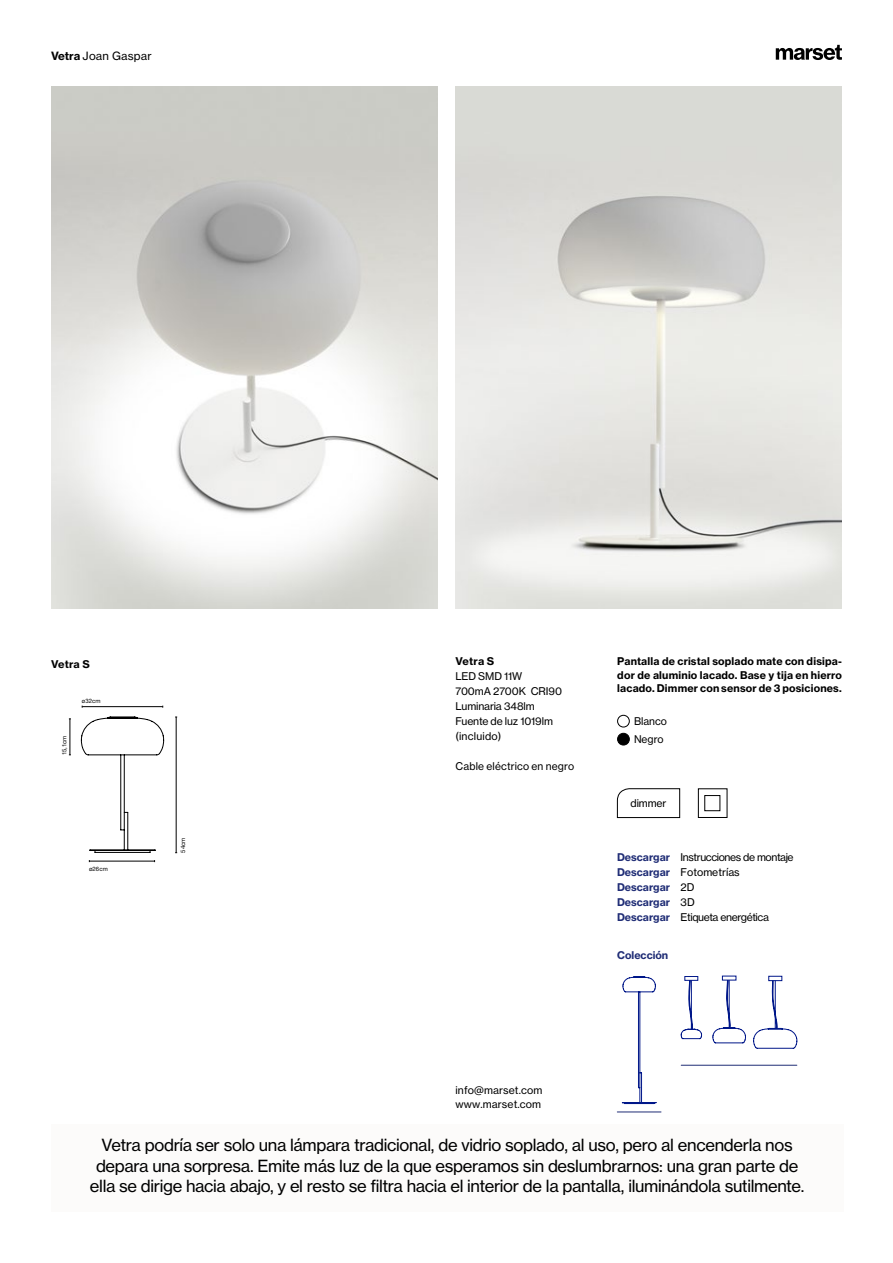
<style>
.page{position:relative;width:893px;height:1263px;background:#fff}
.page>*{position:absolute;margin:0;border:0;box-sizing:border-box;transform-origin:0 0}
.t1{font:16.5px/20.2px "N Haas Grotesk TX Pro 55 Rg";letter-spacing:-.02em;color:#000;text-align:center}
.t2{font:11.25px "N Haas Grotesk TX Pro 55 Rg";letter-spacing:.02em;color:#000}
.t3{font:10.5px/13.5px "N Haas Grotesk TX Pro 75 Bd";letter-spacing:.015em;color:#000;text-align:justify}
.t4{font:10.5px/15px "N Haas Grotesk TX Pro 55 Rg";letter-spacing:-.005em;color:#000}
.t5{font:10.5px/15px "N Haas Grotesk TX Pro 55 Rg";letter-spacing:-.04em;color:#000}
.t6{font:10.5px/15px "N Haas Grotesk TX Pro 75 Bd";color:#202d76}
.t7{font:10.5px "N Haas Grotesk TX Pro 55 Rg";letter-spacing:.015em;color:#000}
.t8{font:6px "Helvetica Neue LT Std";letter-spacing:.015em;color:#000}
.s1{font-family:"N Haas Grotesk TX Pro 75 Bd"}
.s2{font-family:"N Haas Grotesk TX Pro 75 Bd";color:#202d76}
.s3{font-family:"N Haas Grotesk TX Pro 55 Rg";color:#000}
</style>
<div class="page">
<div style="left:51px;top:1124px;width:792px;height:88px;background:#fcfbfa"></div>
<div style="left:617px;top:715px;width:13px;height:12px;border:1px solid #000;border-radius:50%"></div>
<div style="left:618px;top:733px;width:11px;height:12px;background:#000;border-radius:50%"></div>
<div style="left:617px;top:733px;width:13px;height:12px;border:1px solid #000;border-radius:50%"></div>
<svg style="left:776px;top:45px;width:66px;height:15px"></svg>
<img style="left:51px;top:86px;width:386px;height:522px">
<img style="left:455px;top:86px;width:387px;height:522px">
<div style="left:698px;top:788px;width:29px;height:30px;border:1px solid #000"></div>
<div style="left:704px;top:795px;width:16px;height:16px;border:1px solid #000"></div>
<svg style="left:617px;top:788px;width:63px;height:30px"></svg>
<hr style="left:617px;top:1112px;width:44px;height:1px;background:#202d76">
<svg style="left:81px;top:716px;width:83px;height:137px"></svg>
<hr style="left:89px;top:861px;width:66px;height:1px;background:#000">
<hr style="left:176px;top:717px;width:1px;height:136px;background:#000">
<hr style="left:82px;top:706px;width:81px;height:1px;background:#000">
<hr style="left:70px;top:719px;width:1px;height:36px;background:#000">
<svg style="left:622px;top:976px;width:34px;height:128px"></svg>
<svg style="left:681px;top:980px;width:21px;height:59px"></svg>
<div style="left:685px;top:976px;width:13px;height:4px;border:1px solid #001789"></div>
<svg style="left:712px;top:980px;width:34px;height:63px"></svg>
<svg style="left:753px;top:980px;width:44px;height:69px"></svg>
<div style="left:768px;top:976px;width:14px;height:5px;border:1px solid #001789"></div>
<hr style="left:681px;top:1065px;width:116px;height:1px;background:#202d76">
<p class="t2" style="left:51px;top:49px;width:102px"><span class="s1">Vetra</span> Joan Gaspar</p>
<p class="t3" style="left:51px;top:657px;width:40px">Vetra S</p>
<p class="t8" style="left:61px;top:755px;width:21px;rotate:-90deg">15,1cm</p>
<p class="t8" style="left:82px;top:697px;width:20px">ø32cm</p>
<p class="t8" style="left:89px;top:865px;width:20px">ø26cm</p>
<p class="t8" style="left:179px;top:853px;width:17px;rotate:-90deg">54cm</p>
<p class="t3" style="left:455px;top:655px;width:40px">Vetra S</p>
<p class="t4" style="left:455px;top:669px;width:108px">LED SMD 11W<br>700mA 2700K CRI90<br>Luminaria 348lm<br>Fuente de luz 1019lm (incluido)</p>
<p class="t7" style="left:455px;top:760px;width:120px">Cable eléctrico en negro</p>
<p class="t3" style="left:617px;top:655px;width:226px">Pantalla de cristal soplado mate con disipa&shy;dor de aluminio lacado. Base y tija en hierro lacado. Dimmer con sensor de 3 posiciones.</p>
<p class="t4" style="left:634px;top:712px;width:34px;line-height:18px">Blanco<br>Negro</p>
<p class="t4" style="left:630px;top:795px;width:37px">dimmer</p>
<p class="t5" style="left:617px;top:849px;width:178px"><span class="s2">Descargar</span> Instrucciones de montaje<br><span class="s2">Descargar</span> Fotometrías</p>
<p class="t6" style="left:617px;top:879px;width:79px">Descargar <span class="s3">2D<br></span>Descargar <span class="s3">3D</span></p>
<p class="t5" style="left:617px;top:909px;width:153px"><span class="s2">Descargar</span> Etiqueta energética</p>
<p class="t6" style="left:617px;top:947px;width:53px">Colección</p>
<p class="t4" style="left:455px;top:1083px;width:88px;line-height:13.5px">info@marset.com www.marset.com</p>
<p class="t1" style="left:90px;top:1135px;width:716px">Vetra podría ser solo una lámpara tradicional, de vidrio soplado, al uso, pero al encenderla nos depara una sorpresa. Emite más luz de la que esperamos sin deslumbrarnos: una gran parte de ella se dirige hacia abajo, y el resto se filtra hacia el interior de la pantalla, iluminándola sutilmente.</p>
</div>
